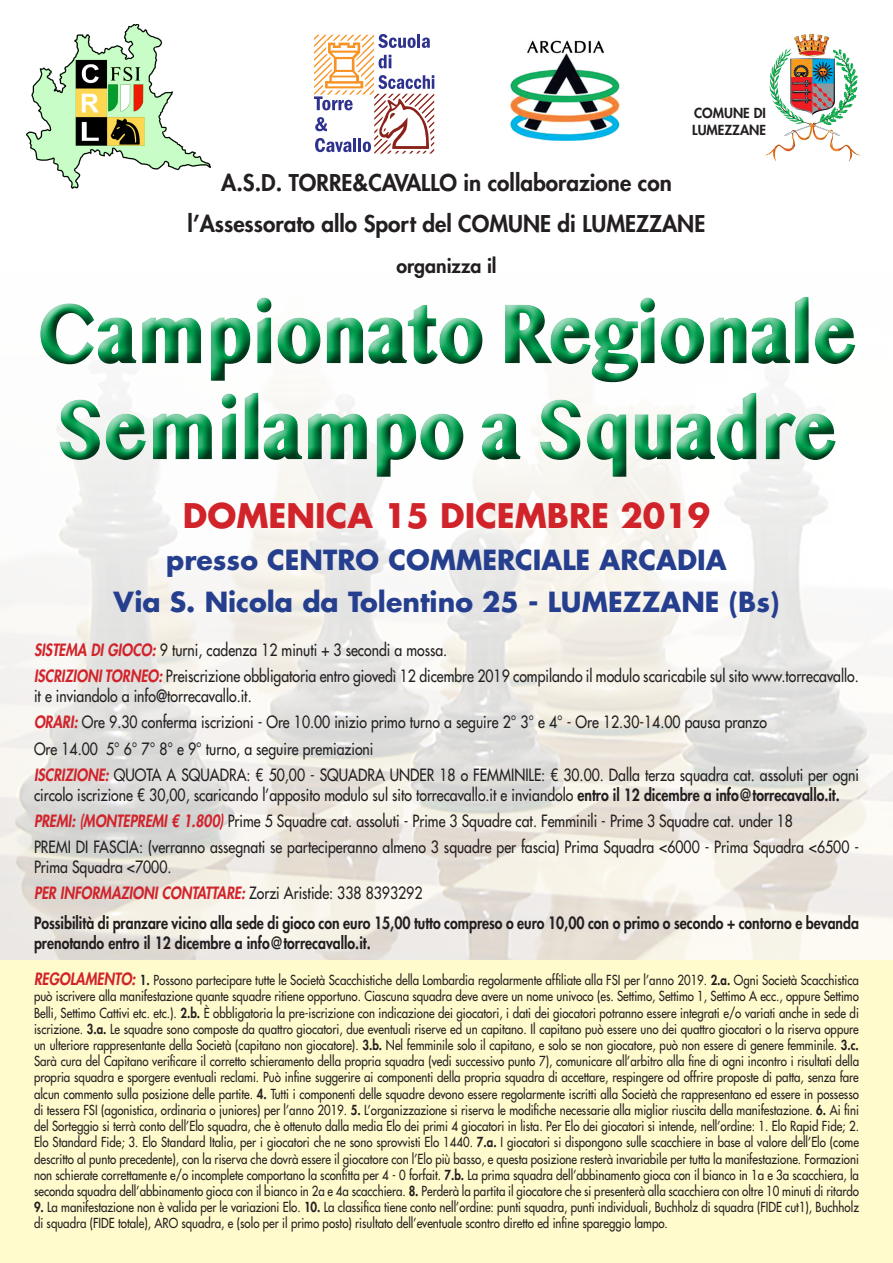
<style>
.page{position:relative;width:893px;height:1263px;background:#fff}
.page>*{position:absolute;margin:0;border:0;box-sizing:border-box;transform-origin:0 0}
.t1{font:700 84px/96px "Sinhala MN";letter-spacing:.01em;color:#009f4f;scale:.87 1}
.t2{font:700 33px "Futura Std";color:#d1232a}
.t3{font:700 27px "Futura Std";color:#253f8e}
.t4{font:800 22.5px "Futura Std";color:#231f20}
.t5{font:800 19.5px "Futura Std";color:#231f20}
.t6{font:500 16.5px/19.8px "Futura Std";color:#231f20;scale:.85 1}
.t7{font:800 16.5px/19.8px "Futura Std";color:#231f20;scale:.85 1}
.t8{font:italic 800 16.5px "Futura Std";color:#d1232a;scale:.85 1}
.t9{font:500 13.5px/16.2px "Futura Std";color:#231f20;text-align:justify;scale:.85 1}
.t10{font:800 13.5px "Futura Std";color:#231f20}
.s1{font-weight:800;font-style:italic;color:#d1232a}
.s2{font-weight:800}
.s3{font-weight:500;font-style:normal;color:#231f20}
.s4{font-weight:800;font-style:italic;font-size:16.5px;color:#d1232a}
</style>
<div class="page">
<img style="left:0;top:490px;width:893px;height:471px">
<div style="left:34px;top:289px;width:834px;height:201px;background:#231f20;opacity:.75"></div>
<svg style="left:314px;top:34px;width:120px;height:120px"></svg>
<img style="left:26px;top:24px;width:185px;height:165px">
<img style="left:765px;top:33px;width:96px;height:129px">
<div style="left:0;top:961px;width:893px;height:302px;background:#fffbcc"></div>
<img style="left:510px;top:40px;width:110px;height:100px">
<p class="t10" style="left:694px;top:105px;width:73px">COMUNE DI</p>
<p class="t10" style="left:692px;top:121px;width:75px">LUMEZZANE</p>
<p class="t4" style="left:221px;top:169px;width:452px">A.S.D. TORRE&amp;CAVALLO in collaborazione con</p>
<p class="t4" style="left:188px;top:209px;width:519px">l’Assessorato allo Sport del COMUNE di LUMEZZANE</p>
<p class="t5" style="left:396px;top:253px;width:102px">organizza il</p>
<h1 class="t1" style="left:37px;top:291px;width:943px">Campionato Regionale<br>Semilampo a Squadre</h1>
<p class="t2" style="left:183px;top:493px;width:529px">DOMENICA 15 DICEMBRE 2019</p>
<p class="t3" style="left:166px;top:541px;width:562px">presso CENTRO COMMERCIALE ARCADIA</p>
<p class="t3" style="left:114px;top:583px;width:667px">Via S. Nicola da Tolentino 25 - LUMEZZANE (Bs)</p>
<p class="t6" style="left:34px;top:640px;width:488px"><span class="s1">SISTEMA DI GIOCO:</span> 9 turni, cadenza 12 minuti + 3 secondi a mossa.</p>
<p class="t6" style="left:34px;top:666px;width:972px"><span class="s1">ISCRIZIONI TORNEO:</span> Preiscrizione obbligatoria entro giovedì 12 dicembre 2019 compilando il modulo scaricabile sul sito www.torrecavallo. it e inviandolo a info@torrecavallo.it.</p>
<p class="t6" style="left:34px;top:712px;width:864px"><span class="s1">ORARI:</span> Ore 9.30 conferma iscrizioni - Ore 10.00 inizio primo turno a seguire 2° 3° e 4° - Ore 12.30-14.00 pausa pranzo</p>
<p class="t6" style="left:34px;top:739px;width:401px">Ore 14.00 5° 6° 7° 8° e 9° turno, a seguire premiazioni</p>
<p class="t6" style="left:34px;top:765px;width:972px"><span class="s1">ISCRIZIONE:</span> QUOTA A SQUADRA: € 50,00 - SQUADRA UNDER 18 o FEMMINILE: € 30.00. Dalla terza squadra cat. assoluti per ogni circolo iscrizione € 30,00, scaricando l’apposito modulo sul sito torrecavallo.it e inviandolo <span class="s2">entro il 12 dicembre a info@torrecavallo.it.</span></p>
<p class="t6" style="left:34px;top:811px;width:894px"><span class="s1">PREMI: (MONTEPREMI € 1.800)</span> Prime 5 Squadre cat. assoluti - Prime 3 Squadre cat. Femminili - Prime 3 Squadre cat. under 18</p>
<p class="t6" style="left:34px;top:837px;width:972px">PREMI DI FASCIA: (verranno assegnati se parteciperanno almeno 3 squadre per fascia) Prima Squadra &lt;6000 - Prima Squadra &lt;6500 -<br>Prima Squadra &lt;7000.</p>
<p class="t8" style="left:34px;top:882px;width:458px">PER INFORMAZIONI CONTATTARE: <span class="s3">Zorzi Aristide: 338 8393292</span></p>
<p class="t7" style="left:34px;top:913px;width:972px">Possibilità di pranzare vicino alla sede di gioco con euro 15,00 tutto compreso o euro 10,00 con o primo o secondo + contorno e bevanda prenotando entro il 12 dicembre a info@torrecavallo.it.</p>
<p class="t9" style="left:34px;top:972px;width:972px"><span class="s4">REGOLAMENTO:</span> <span class="s2">1.</span> Possono partecipare tutte le Società Scacchistiche della Lombardia regolarmente affiliate alla FSI per l’anno 2019. <span class="s2">2.a.</span> Ogni Società Scacchistica può iscrivere alla manifestazione quante squadre ritiene opportuno. Ciascuna squadra deve avere un nome univoco (es. Settimo, Settimo 1, Settimo A ecc., oppure Settimo Belli, Settimo Cattivi etc. etc.). <span class="s2">2.b.</span> È obbligatoria la pre-iscrizione con indicazione dei giocatori, i dati dei giocatori potranno essere integrati e/o variati anche in sede di iscrizione. <span class="s2">3.a.</span> Le squadre sono composte da quattro giocatori, due eventuali riserve ed un capitano. Il capitano può essere uno dei quattro giocatori o la riserva oppure un ulteriore rappresentante della Società (capitano non giocatore). <span class="s2">3.b.</span> Nel femminile solo il capitano, e solo se non giocatore, può non essere di genere femminile. <span class="s2">3.c.<br></span>Sarà cura del Capitano verificare il corretto schieramento della propria squadra (vedi successivo punto 7), comunicare all’arbitro alla fine di ogni incontro i risultati della propria squadra e sporgere eventuali reclami. Può infine suggerire ai componenti della propria squadra di accettare, respingere od offrire proposte di patta, senza fare alcun commento sulla posizione delle partite. <span class="s2">4.</span> Tutti i componenti delle squadre devono essere regolarmente iscritti alla Società che rappresentano ed essere in possesso di tessera FSI (agonistica, ordinaria o juniores) per l’anno 2019. <span class="s2">5.</span> L’organizzazione si riserva le modifiche necessarie alla miglior riuscita della manifestazione. <span class="s2">6.</span> Ai fini del Sorteggio si terrà conto dell’Elo squadra, che è ottenuto dalla media Elo dei primi 4 giocatori in lista. Per Elo dei giocatori si intende, nell’ordine: 1. Elo Rapid Fide; 2.<br>Elo Standard Fide; 3. Elo Standard Italia, per i giocatori che ne sono sprovvisti Elo 1440. <span class="s2">7.a.</span> I giocatori si dispongono sulle scacchiere in base al valore dell’Elo (come descritto al punto precedente), con la riserva che dovrà essere il giocatore con l’Elo più basso, e questa posizione resterà invariabile per tutta la manifestazione. Formazioni non schierate correttamente e/o incomplete comportano la sconfitta per 4 - 0 forfait. <span class="s2">7.b.</span> La prima squadra dell’abbinamento gioca con il bianco in 1a e 3a scacchiera, la seconda squadra dell’abbinamento gioca con il bianco in 2a e 4a scacchiera. <span class="s2">8.</span> Perderà la partita il giocatore che si presenterà alla scacchiera con oltre 10 minuti di ritardo</p>
<p class="t9" style="left:34px;top:1199px;width:972px"><span class="s2">9.</span> La manifestazione non è valida per le variazioni Elo. <span class="s2">10.</span> La classifica tiene conto nell’ordine: punti squadra, punti individuali, Buchholz di squadra (FIDE cut1), Buchholz di squadra (FIDE totale), ARO squadra, e (solo per il primo posto) risultato dell’eventuale scontro diretto ed infine spareggio lampo.</p>
</div>
